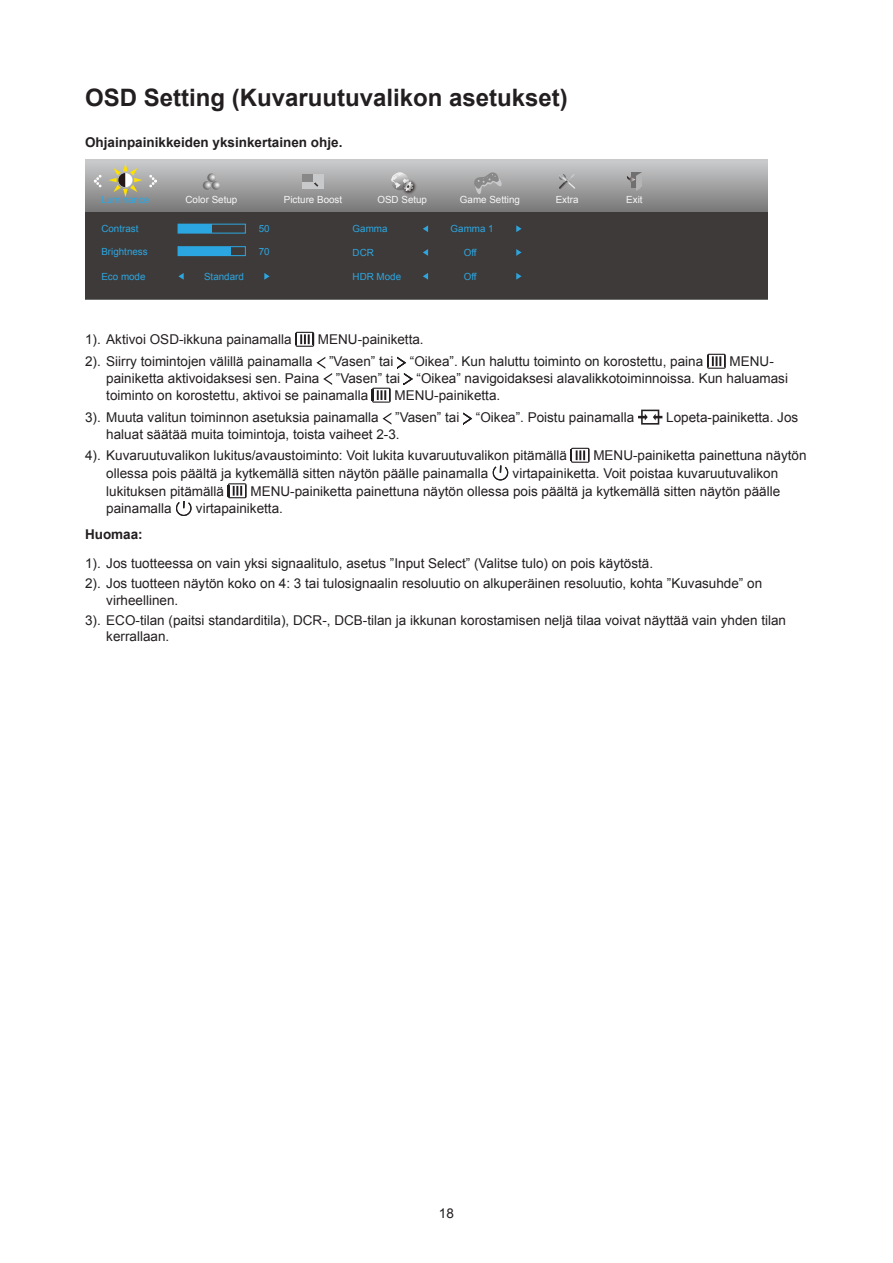
<style>
.page{position:relative;width:893px;height:1263px;background:#fff}
.page>*{position:absolute;margin:0;border:0;box-sizing:border-box;transform-origin:0 0}
.Heading_2{font:700 24px "Arial";color:#231f20}
.t1{font:13.5px/17px "Arial";color:#231f20}
.content_bold{font:700 13.5px "Arial";color:#231f20}
.t2{font:9.75px "Arial";color:#2ca6e0}
.t3{font:9.75px "Arial";color:#f7f7f7}
</style>
<div class="page">
<svg style="left:85px;top:160px;width:683px;height:52px;background:#a0a0a1"></svg>
<div style="left:85px;top:212px;width:683px;height:87px;background:#3e3a39"></div>
<svg style="left:94px;top:175px;width:8px;height:12px"></svg>
<svg style="left:149px;top:175px;width:8px;height:12px"></svg>
<svg style="left:108px;top:163px;width:34px;height:34px"></svg>
<svg style="left:203px;top:173px;width:17px;height:17px"></svg>
<div style="left:303px;top:174px;width:21px;height:15px;background:#c8c9ca"></div>
<div style="left:303px;top:174px;width:10px;height:8px;background:#888"></div>
<svg style="left:314px;top:182px;width:4px;height:5px"></svg>
<img style="left:401px;top:178px;width:17px;height:18px">
<svg style="left:391px;top:172px;width:23px;height:19px"></svg>
<svg style="left:627px;top:172px;width:15px;height:19px"></svg>
<svg style="left:558px;top:174px;width:19px;height:16px"></svg>
<div style="left:178px;top:224px;width:68px;height:9px;border:1px solid #2ca6e0"></div>
<div style="left:178px;top:224px;width:34px;height:9px;background:#2ca6e0"></div>
<div style="left:178px;top:246px;width:68px;height:10px;border:1px solid #2ca6e0"></div>
<div style="left:178px;top:247px;width:53px;height:9px;background:#2ca6e0"></div>
<svg style="left:178px;top:273px;width:6px;height:7px"></svg>
<svg style="left:264px;top:273px;width:6px;height:7px"></svg>
<svg style="left:423px;top:225px;width:5px;height:7px"></svg>
<svg style="left:516px;top:225px;width:6px;height:7px"></svg>
<svg style="left:423px;top:249px;width:5px;height:7px"></svg>
<svg style="left:516px;top:249px;width:6px;height:7px"></svg>
<svg style="left:423px;top:273px;width:5px;height:7px"></svg>
<svg style="left:516px;top:273px;width:6px;height:7px"></svg>
<svg style="left:474px;top:172px;width:28px;height:22px"></svg>
<svg style="left:295px;top:332px;width:19px;height:15px"></svg>
<svg style="left:707px;top:354px;width:19px;height:15px"></svg>
<svg style="left:316px;top:357px;width:16px;height:28px"></svg>
<svg style="left:397px;top:357px;width:16px;height:28px"></svg>
<svg style="left:372px;top:388px;width:19px;height:15px"></svg>
<svg style="left:382px;top:413px;width:9px;height:12px"></svg>
<svg style="left:463px;top:413px;width:9px;height:12px"></svg>
<svg style="left:638px;top:410px;width:24px;height:15px"></svg>
<svg style="left:571px;top:448px;width:19px;height:15px"></svg>
<svg style="left:492px;top:465px;width:17px;height:16px"></svg>
<svg style="left:228px;top:483px;width:19px;height:15px"></svg>
<svg style="left:176px;top:501px;width:16px;height:15px"></svg>
<p class="Heading_2" style="left:85px;top:81px;width:484px">OSD Setting (Kuvaruutuvalikon asetukset)</p>
<p class="content_bold" style="left:85px;top:133px;width:259px">Ohjainpainikkeiden yksinkertainen ohje.</p>
<p class="t2" style="left:101px;top:194px;width:50px">Luminance</p>
<p class="t3" style="left:185px;top:194px;width:53px">Color Setup</p>
<p class="t3" style="left:284px;top:194px;width:60px">Picture Boost</p>
<p class="t3" style="left:377px;top:194px;width:51px">OSD Setup</p>
<p class="t3" style="left:460px;top:194px;width:62px">Game Setting</p>
<p class="t3" style="left:556px;top:194px;width:24px">Extra</p>
<p class="t3" style="left:626px;top:194px;width:18px">Exit</p>
<p class="t2" style="left:101px;top:222px;width:39px">Contrast</p>
<p class="t2" style="left:259px;top:222px;width:12px">50</p>
<p class="t2" style="left:101px;top:245px;width:48px">Brightness</p>
<p class="t2" style="left:259px;top:245px;width:12px">70</p>
<p class="t2" style="left:101px;top:270px;width:46px">Eco mode</p>
<p class="t2" style="left:204px;top:270px;width:41px">Standard</p>
<p class="t2" style="left:353px;top:222px;width:36px">Gamma</p>
<p class="t2" style="left:451px;top:222px;width:45px">Gamma 1</p>
<p class="t2" style="left:353px;top:246px;width:23px">DCR</p>
<p class="t2" style="left:464px;top:246px;width:14px">Off</p>
<p class="t2" style="left:353px;top:270px;width:50px">HDR Mode</p>
<p class="t2" style="left:464px;top:270px;width:14px">Off</p>
<p class="t1" style="left:85px;top:331px;width:208px">1). Aktivoi OSD-ikkuna painamalla</p>
<p class="t1" style="left:318px;top:331px;width:107px">MENU-painiketta.</p>
<p class="t1" style="left:85px;top:353px;width:620px">2). Siirry toimintojen välillä painamalla ”Vasen” tai “Oikea”. Kun haluttu toiminto on korostettu, paina</p>
<p class="t1" style="left:106px;top:353px;width:683px;text-indent:623px">MENU&shy;painiketta aktivoidaksesi sen. Paina ”Vasen” tai “Oikea” navigoidaksesi alavalikkotoiminnoissa. Kun haluamasi toiminto on korostettu, aktivoi se painamalla</p>
<p class="t1" style="left:394px;top:387px;width:107px">MENU-painiketta.</p>
<p class="t1" style="left:85px;top:409px;width:551px">3). Muuta valitun toiminnon asetuksia painamalla ”Vasen” tai “Oikea”. Poistu painamalla</p>
<p class="t1" style="left:666px;top:409px;width:134px">Lopeta-painiketta. Jos</p>
<p class="t1" style="left:106px;top:426px;width:295px">haluat säätää muita toimintoja, toista vaiheet 2-3.</p>
<p class="t1" style="left:85px;top:447px;width:483px">4). Kuvaruutuvalikon lukitus/avaustoiminto: Voit lukita kuvaruutuvalikon pitämällä</p>
<p class="t1" style="left:593px;top:447px;width:215px">MENU-painiketta painettuna näytön</p>
<p class="t1" style="left:106px;top:465px;width:383px">ollessa pois päältä ja kytkemällä sitten näytön päälle painamalla</p>
<p class="t1" style="left:513px;top:465px;width:267px">virtapainiketta. Voit poistaa kuvaruutuvalikon</p>
<p class="t1" style="left:106px;top:482px;width:119px">lukituksen pitämällä</p>
<p class="t1" style="left:250px;top:482px;width:531px">MENU-painiketta painettuna näytön ollessa pois päältä ja kytkemällä sitten näytön päälle</p>
<p class="t1" style="left:106px;top:500px;width:67px">painamalla</p>
<p class="t1" style="left:196px;top:500px;width:89px">virtapainiketta.</p>
<p class="content_bold" style="left:85px;top:525px;width:59px">Huomaa:</p>
<p class="t1" style="left:85px;top:555px;width:570px">1). Jos tuotteessa on vain yksi signaalitulo, asetus ”Input Select” (Valitse tulo) on pois käytöstä.</p>
<p class="t1" style="left:106px;top:576px;width:657px;line-height:16.2px;text-indent:-21px">2). Jos tuotteen näytön koko on 4: 3 tai tulosignaalin resoluutio on alkuperäinen resoluutio, kohta ”Kuvasuhde” on virheellinen.</p>
<p class="t1" style="left:106px;top:612px;width:681px;line-height:16.2px;text-indent:-21px">3). ECO-tilan (paitsi standarditila), DCR-, DCB-tilan ja ikkunan korostamisen neljä tilaa voivat näyttää vain yhden tilan kerrallaan.</p>
<p class="t1" style="left:439px;top:1205px;width:17px">18</p>
</div>
